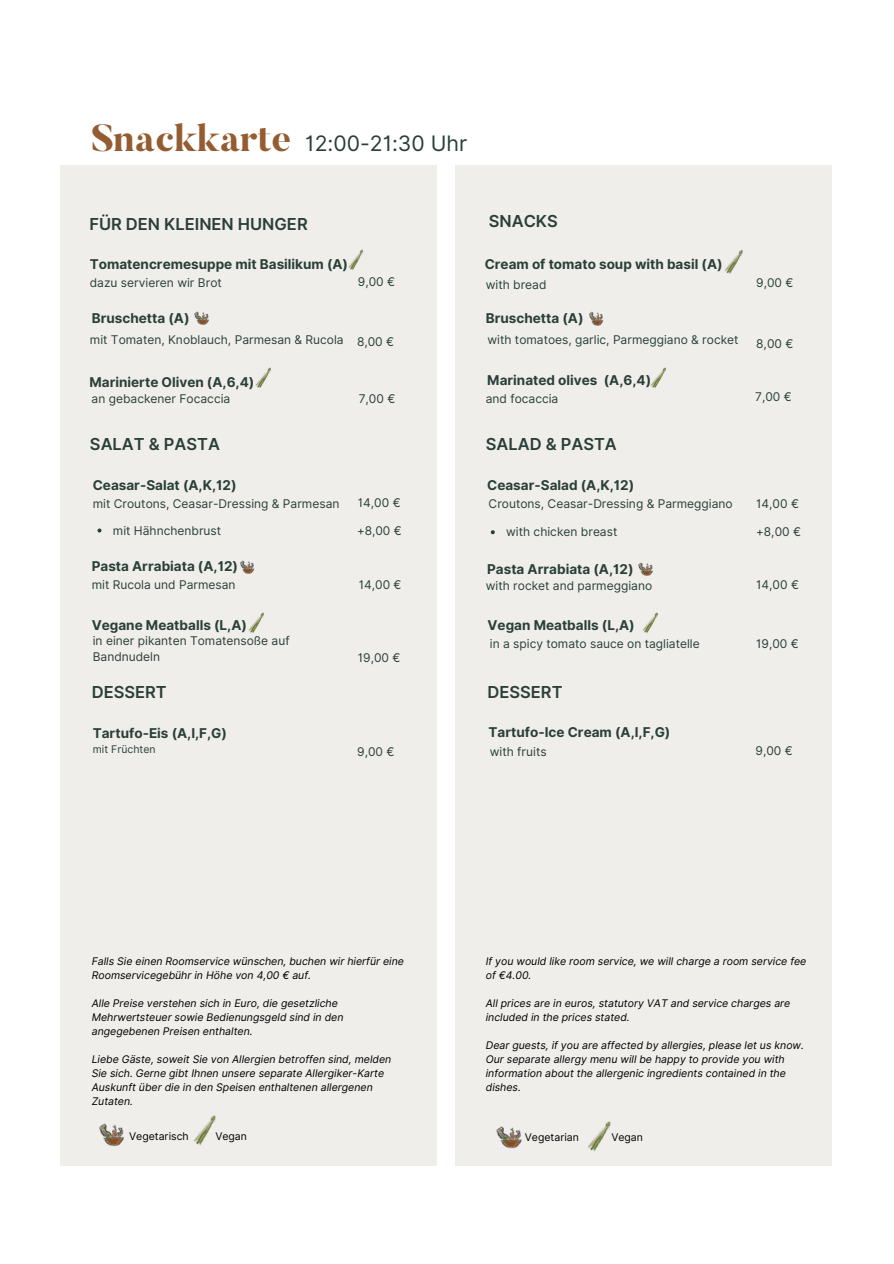
<style>
.page{position:relative;width:894px;height:1264px;background:#fff}
.page>*{position:absolute;margin:0;border:0;box-sizing:border-box;transform-origin:0 0}
.t1{font:800 37.5px "Butler";color:#945c30}
.t2{font:21.3px "Inter";color:#2a3f38}
.t3{font:600 16.5px "Inter";color:#2a3f38}
.t4{font:700 13.5px "Inter";color:#2a3f38}
.t5{font:12px/15.8px "Inter";color:#2a3f38}
.t6{font:italic 10.5px/14px "Inter";color:#000}
.t7{font:10.5px "Inter";color:#000}
.t8{font:10.5px "Inter";color:#2a3f38}
</style>
<div class="page">
<div style="left:60px;top:165px;width:377px;height:1000px;background:#f0eeeb"></div>
<img style="left:99px;top:1123px;width:25px;height:23px">
<img style="left:194px;top:1115px;width:22px;height:30px">
<div style="left:454px;top:165px;width:377px;height:1001px;background:#f0eeeb"></div>
<img style="left:496px;top:1126px;width:26px;height:23px">
<img style="left:588px;top:1121px;width:23px;height:30px">
<svg style="left:97px;top:528px;width:4px;height:4px"></svg>
<svg style="left:490px;top:530px;width:4px;height:4px"></svg>
<img style="left:194px;top:311px;width:15px;height:14px">
<img style="left:255px;top:367px;width:16px;height:21px">
<img style="left:348px;top:249px;width:15px;height:21px">
<img style="left:249px;top:612px;width:15px;height:21px">
<img style="left:642px;top:612px;width:16px;height:21px">
<img style="left:240px;top:560px;width:15px;height:14px">
<img style="left:638px;top:562px;width:15px;height:14px">
<img style="left:589px;top:311px;width:15px;height:15px">
<img style="left:724px;top:250px;width:19px;height:24px">
<img style="left:650px;top:367px;width:16px;height:21px">
<p class="t1" style="left:90px;top:123px;width:202px">Snackkarte</p>
<p class="t2" style="left:305px;top:131px;width:163px">12:00-21:30 Uhr</p>
<p class="t3" style="left:89px;top:214px;width:220px">FÜR DEN KLEINEN HUNGER</p>
<p class="t4" style="left:90px;top:256px;width:260px">Tomatencremesuppe mit Basilikum (A)</p>
<p class="t5" style="left:90px;top:275px;width:133px">dazu servieren wir Brot</p>
<p class="t5" style="left:358px;top:274px;width:39px">9,00 €</p>
<p class="t4" style="left:92px;top:309px;width:99px">Bruschetta (A)</p>
<p class="t5" style="left:90px;top:332px;width:255px">mit Tomaten, Knoblauch, Parmesan &amp; Rucola</p>
<p class="t5" style="left:357px;top:334px;width:39px">8,00 €</p>
<p class="t4" style="left:89px;top:374px;width:166px">Marinierte Oliven (A,6,4)</p>
<p class="t5" style="left:92px;top:391px;width:140px">an gebackener Focaccia</p>
<p class="t5" style="left:358px;top:391px;width:38px">7,00 €</p>
<p class="t3" style="left:90px;top:434px;width:131px">SALAT &amp; PASTA</p>
<p class="t4" style="left:93px;top:476px;width:145px">Ceasar-Salat (A,K,12)</p>
<p class="t5" style="left:93px;top:495px;width:248px">mit Croutons, Ceasar-Dressing &amp; Parmesan</p>
<p class="t5" style="left:358px;top:495px;width:44px">14,00 €</p>
<p class="t5" style="left:113px;top:522px;width:110px">mit Hähnchenbrust</p>
<p class="t5" style="left:357px;top:523px;width:46px">+8,00 €</p>
<p class="t4" style="left:92px;top:558px;width:148px">Pasta Arrabiata (A,12)</p>
<p class="t5" style="left:92px;top:576px;width:145px">mit Rucola und Parmesan</p>
<p class="t5" style="left:359px;top:576px;width:44px">14,00 €</p>
<p class="t4" style="left:92px;top:616px;width:157px">Vegane Meatballs (L,A)</p>
<p class="t5" style="left:93px;top:632px;width:198px">in einer pikanten Tomatensoße auf<br>Bandnudeln</p>
<p class="t5" style="left:358px;top:650px;width:44px">19,00 €</p>
<p class="t3" style="left:92px;top:682px;width:76px">DESSERT</p>
<p class="t4" style="left:93px;top:725px;width:136px">Tartufo-Eis (A,I,F,G)</p>
<p class="t8" style="left:93px;top:743px;width:64px">mit Früchten</p>
<p class="t5" style="left:357px;top:743px;width:39px">9,00 €</p>
<p class="t3" style="left:488px;top:211px;width:70px">SNACKS</p>
<p class="t4" style="left:484px;top:256px;width:239px">Cream of tomato soup with basil (A)</p>
<p class="t5" style="left:485px;top:276px;width:62px">with bread</p>
<p class="t5" style="left:756px;top:275px;width:39px">9,00 €</p>
<p class="t4" style="left:485px;top:309px;width:99px">Bruschetta (A)</p>
<p class="t5" style="left:487px;top:332px;width:252px">with tomatoes, garlic, Parmeggiano &amp; rocket</p>
<p class="t5" style="left:756px;top:335px;width:39px">8,00 €</p>
<p class="t4" style="left:487px;top:372px;width:165px">Marinated olives (A,6,4)</p>
<p class="t5" style="left:485px;top:391px;width:74px">and focaccia</p>
<p class="t5" style="left:755px;top:389px;width:38px">7,00 €</p>
<p class="t3" style="left:485px;top:434px;width:133px">SALAD &amp; PASTA</p>
<p class="t4" style="left:487px;top:476px;width:149px">Ceasar-Salad (A,K,12)</p>
<p class="t5" style="left:488px;top:495px;width:245px">Croutons, Ceasar-Dressing &amp; Parmeggiano</p>
<p class="t5" style="left:506px;top:524px;width:113px">with chicken breast</p>
<p class="t5" style="left:756px;top:524px;width:46px">+8,00 €</p>
<p class="t4" style="left:487px;top:560px;width:148px">Pasta Arrabiata (A,12)</p>
<p class="t5" style="left:485px;top:577px;width:168px">with rocket and parmeggiano</p>
<p class="t5" style="left:756px;top:577px;width:44px">14,00 €</p>
<p class="t4" style="left:487px;top:616px;width:149px">Vegan Meatballs (L,A)</p>
<p class="t5" style="left:489px;top:635px;width:211px">in a spicy tomato sauce on tagliatelle</p>
<p class="t5" style="left:756px;top:635px;width:44px">19,00 €</p>
<p class="t3" style="left:487px;top:682px;width:76px">DESSERT</p>
<p class="t4" style="left:488px;top:724px;width:183px">Tartufo-Ice Cream (A,I,F,G)</p>
<p class="t5" style="left:489px;top:743px;width:58px">with fruits</p>
<p class="t5" style="left:755px;top:742px;width:39px">9,00 €</p>
<p class="t5" style="left:756px;top:495px;width:44px">14,00 €</p>
<p class="t6" style="left:92px;top:954px;width:314px">Falls Sie einen Roomservice wünschen, buchen wir hierfür eine<br>Roomservicegebühr in Höhe von 4,00 € auf.</p>
<p class="t6" style="left:92px;top:996px;width:253px">Alle Preise verstehen sich in Euro, die gesetzliche<br>Mehrwertsteuer sowie Bedienungsgeld sind in den</p>
<p class="t6" style="left:92px;top:1024px;width:162px">angegebenen Preisen enthalten.</p>
<p class="t6" style="left:92px;top:1052px;width:301px">Liebe Gäste, soweit Sie von Allergien betroffen sind, melden Sie sich. Gerne gibt Ihnen unsere separate Allergiker-Karte Auskunft über die in den Speisen enthaltenen allergenen Zutaten.</p>
<p class="t7" style="left:129px;top:1129px;width:61px">Vegetarisch</p>
<p class="t7" style="left:215px;top:1129px;width:33px">Vegan</p>
<p class="t6" style="left:485px;top:954px;width:322px">If you would like room service, we will charge a room service fee of €4.00.</p>
<p class="t6" style="left:485px;top:996px;width:306px">All prices are in euros, statutory VAT and service charges are included in the prices stated.</p>
<p class="t6" style="left:485px;top:1038px;width:319px">Dear guests, if you are affected by allergies, please let us know.<br>Our separate allergy menu will be happy to provide you with information about the allergenic ingredients contained in the dishes.</p>
<p class="t7" style="left:524px;top:1131px;width:56px">Vegetarian</p>
<p class="t7" style="left:611px;top:1130px;width:33px">Vegan</p>
</div>
